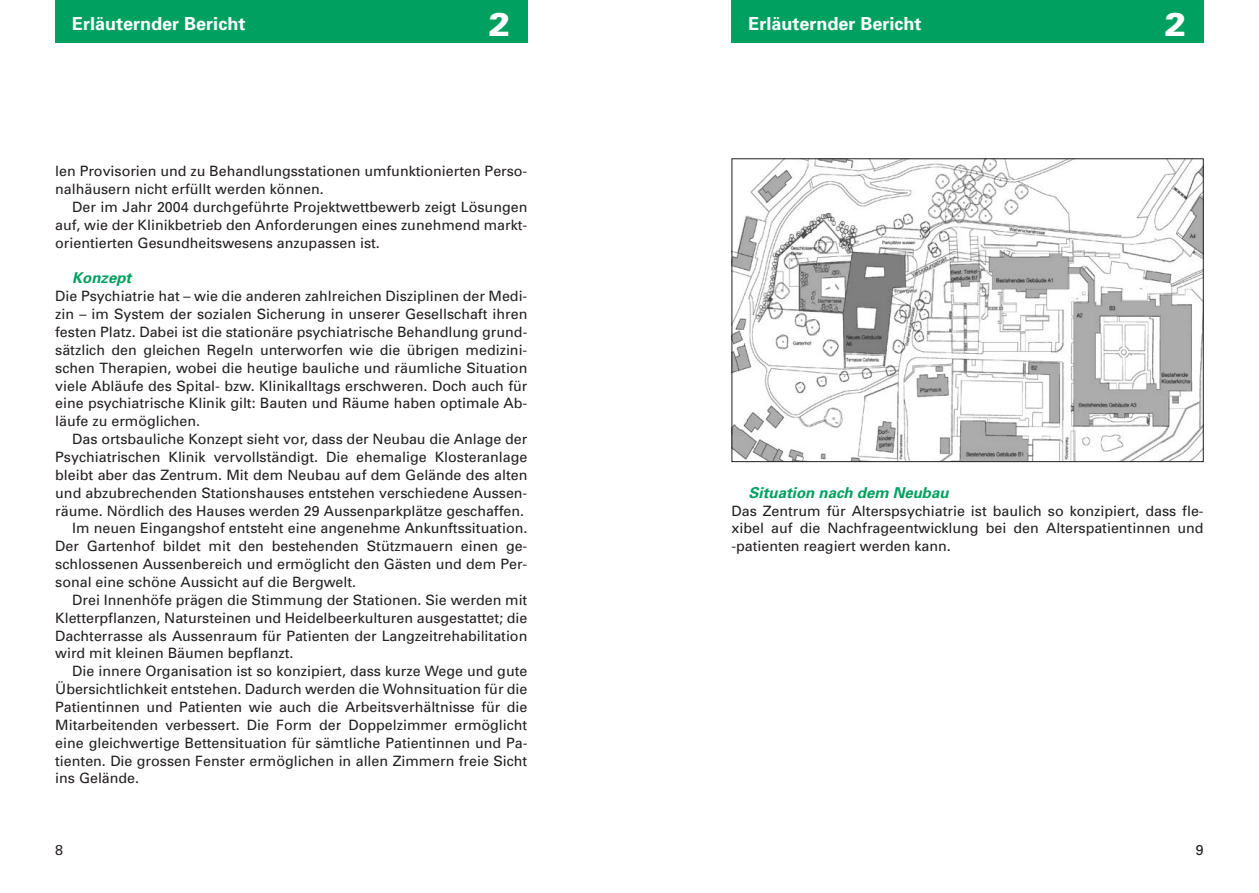
<style>
.page{position:relative;width:1259px;height:893px;background:#fff}
.page>*{position:absolute;margin:0;border:0;box-sizing:border-box;transform-origin:0 0}
.t1{font:900 33px "Univers";color:#fff}
.t2{font:700 18px "Univers";color:#fff}
.t3{font:italic 700 15px "Univers";color:#00a160}
.t4{font:14.25px/17.9px "Univers";color:#231f20;text-align:justify}
</style>
<div class="page">
<div style="left:731px;top:0;width:472px;height:43px;background:#00a160"></div>
<div style="left:55px;top:0;width:472px;height:43px;background:#00a160"></div>
<img style="left:733px;top:160px;width:468px;height:300px">
<div style="left:731px;top:158px;width:472px;height:304px;border:1px solid #231f20"></div>
<h1 class="t1" style="left:488px;top:12px;width:24px">2</h1>
<h1 class="t1" style="left:1164px;top:12px;width:24px">2</h1>
<p class="t2" style="left:72px;top:17px;width:175px">Erläuternder Bericht</p>
<p class="t2" style="left:748px;top:17px;width:175px">Erläuternder Bericht</p>
<p class="t4" style="left:55px;top:164px;width:474px">len Provisorien und zu Behandlungsstationen umfunktionierten Perso&shy;nalhäusern nicht erfüllt werden können.</p>
<p class="t4" style="left:55px;top:199px;width:474px;text-indent:17px">Der im Jahr 2004 durchgeführte Projektwettbewerb zeigt Lösungen auf, wie der Klinikbetrieb den Anforderungen eines zunehmend markt&shy;orientierten Gesundheitswesens anzupassen ist.</p>
<p class="t3" style="left:72px;top:273px;width:64px">Konzept</p>
<p class="t4" style="left:55px;top:289px;width:474px">Die Psychiatrie hat – wie die anderen zahlreichen Disziplinen der Medi&shy;zin – im System der sozialen Sicherung in unserer Gesellschaft ihren festen Platz. Dabei ist die stationäre psychiatrische Behandlung grund&shy;sätzlich den gleichen Regeln unterworfen wie die übrigen medizini&shy;schen Therapien, wobei die heutige bauliche und räumliche Situation viele Abläufe des Spital- bzw. Klinikalltags erschweren. Doch auch für eine psychiatrische Klinik gilt: Bauten und Räume haben optimale Ab&shy;läufe zu ermöglichen.</p>
<p class="t4" style="left:72px;top:431px;width:456px">Das ortsbauliche Konzept sieht vor, dass der Neubau die Anlage der</p>
<p class="t4" style="left:55px;top:449px;width:473px">Psychiatrischen Klinik vervollständigt. Die ehemalige Klosteranlage</p>
<p class="t4" style="left:55px;top:467px;width:474px">bleibt aber das Zentrum. Mit dem Neubau auf dem Gelände des alten</p>
<p class="t4" style="left:55px;top:485px;width:473px">und abzubrechenden Stationshauses entstehen verschiedene Aussen-</p>
<p class="t4" style="left:55px;top:503px;width:470px">räume. Nördlich des Hauses werden 29 Aussenparkplätze geschaffen.</p>
<p class="t4" style="left:72px;top:521px;width:456px">Im neuen Eingangshof entsteht eine angenehme Ankunftssituation.</p>
<p class="t4" style="left:55px;top:539px;width:473px">Der Gartenhof bildet mit den bestehenden Stützmauern einen ge-</p>
<p class="t4" style="left:55px;top:556px;width:473px">schlossenen Aussenbereich und ermöglicht den Gästen und dem Per-</p>
<p class="t4" style="left:55px;top:574px;width:302px">sonal eine schöne Aussicht auf die Bergwelt.</p>
<p class="t4" style="left:72px;top:592px;width:456px">Drei Innenhöfe prägen die Stimmung der Stationen. Sie werden mit</p>
<p class="t4" style="left:55px;top:610px;width:474px">Kletterpflanzen, Natursteinen und Heidelbeerkulturen ausgestattet; die</p>
<p class="t4" style="left:55px;top:628px;width:473px">Dachterrasse als Aussenraum für Patienten der Langzeitrehabilitation</p>
<p class="t4" style="left:55px;top:646px;width:240px">wird mit kleinen Bäumen bepflanzt.</p>
<p class="t4" style="left:72px;top:664px;width:456px">Die innere Organisation ist so konzipiert, dass kurze Wege und gute</p>
<p class="t4" style="left:55px;top:681px;width:474px">Übersichtlichkeit entstehen. Dadurch werden die Wohnsituation für die</p>
<p class="t4" style="left:55px;top:699px;width:474px">Patientinnen und Patienten wie auch die Arbeitsverhältnisse für die</p>
<p class="t4" style="left:55px;top:717px;width:473px">Mitarbeitenden verbessert. Die Form der Doppelzimmer ermöglicht</p>
<p class="t4" style="left:55px;top:735px;width:474px">eine gleichwertige Bettensituation für sämtliche Patientinnen und Pa-</p>
<p class="t4" style="left:55px;top:753px;width:474px">tienten. Die grossen Fenster ermöglichen in allen Zimmern freie Sicht</p>
<p class="t4" style="left:55px;top:771px;width:85px">ins Gelände.</p>
<p class="t3" style="left:748px;top:487px;width:204px">Situation nach dem Neubau</p>
<p class="t4" style="left:731px;top:503px;width:474px">Das Zentrum für Alterspsychiatrie ist baulich so konzipiert, dass fle&shy;xibel auf die Nachfrageentwicklung bei den Alterspatientinnen und -patienten reagiert werden kann.</p>
<p class="t4" style="left:55px;top:842px;width:9px">8</p>
<p class="t4" style="left:1195px;top:842px;width:9px">9</p>
</div>
